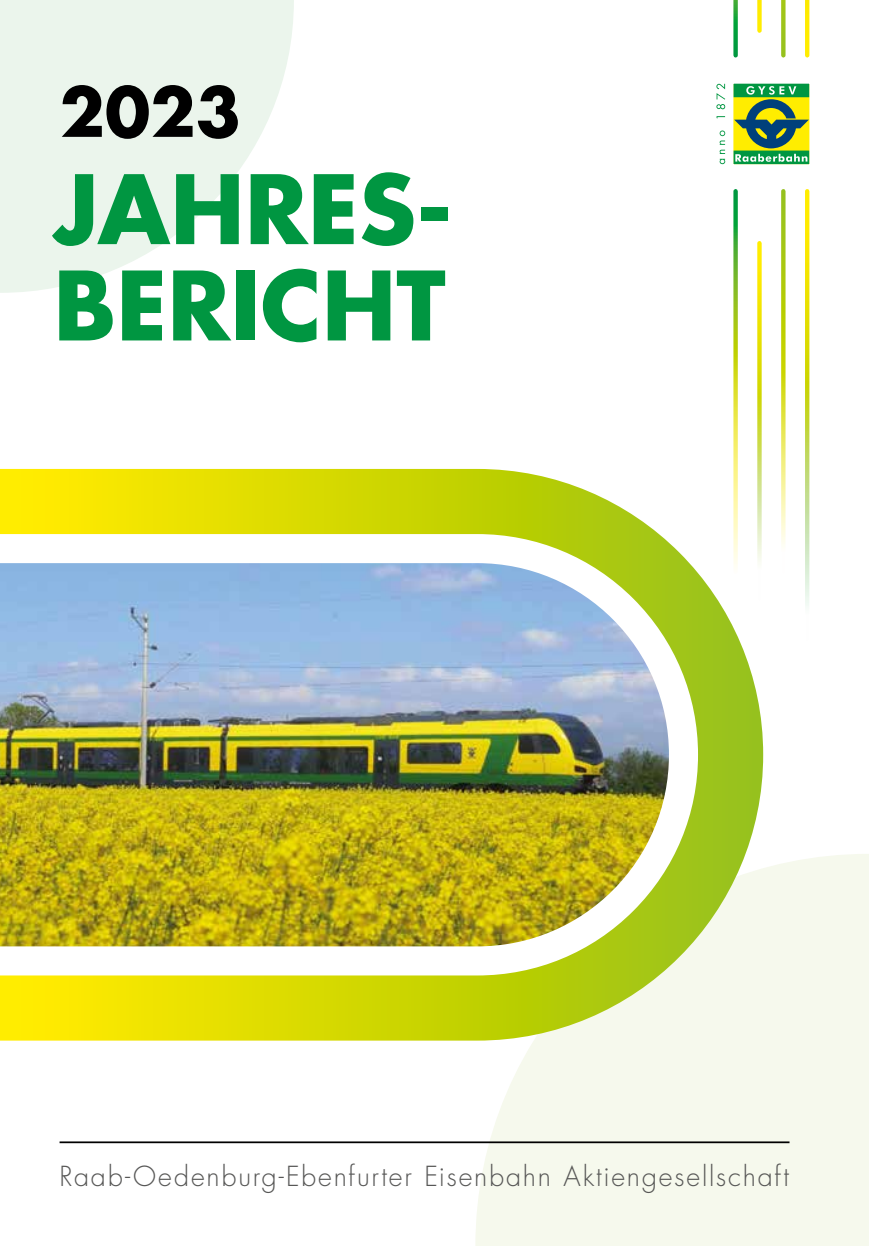
<style>
.page{position:relative;width:869px;height:1246px;background:#fff}
.page>*{position:absolute;margin:0;border:0;box-sizing:border-box;transform-origin:0 0}
.t1{font:700 92.75px/96.2px "Futura LT Pro";color:#009641}
.t2{font:700 66.15px "Futura LT Pro";color:#000}
.t3{font:300 26.95px "Futura LT Pro";letter-spacing:.065em;color:#575756}
</style>
<div class="page">
<svg style="left:0;top:0;width:294px;height:293px;fill:#ebf5ec"></svg>
<div style="left:475px;top:854px;width:393px;height:391px;background:#f6f9ed"></div>
<hr style="left:60px;top:1141px;width:729px;height:1px;background:#000">
<svg style="left:733px;top:83px;width:77px;height:82px;background:#77a948"></svg>
<svg style="left:716px;top:84px;width:9px;height:80px"></svg>
<svg style="left:0;top:469px;width:762px;height:571px"></svg>
<svg style="left:805px;top:191px;width:4px;height:415px;background:#dae148"></svg>
<div style="left:804px;top:0;width:5px;height:55px;background:#ffeb00"></div>
<svg style="left:781px;top:191px;width:4px;height:355px"></svg>
<svg style="left:781px;top:0;width:4px;height:55px"></svg>
<svg style="left:757px;top:243px;width:4px;height:356px"></svg>
<svg style="left:757px;top:0;width:4px;height:31px"></svg>
<svg style="left:733px;top:191px;width:4px;height:381px;background:#bbda6a"></svg>
<svg style="left:733px;top:0;width:4px;height:55px"></svg>
<img style="left:0;top:563px;width:668px;height:383px">
<h2 class="t2" style="left:60px;top:61px;width:183px">2023</h2>
<h1 class="t1" style="left:53px;top:158px;width:400px">JAHRES-<br>BERICHT</h1>
<p class="t3" style="left:60px;top:1158px;width:730px">Raab-Oedenburg-Ebenfurter Eisenbahn Aktiengesellschaft</p>
</div>
